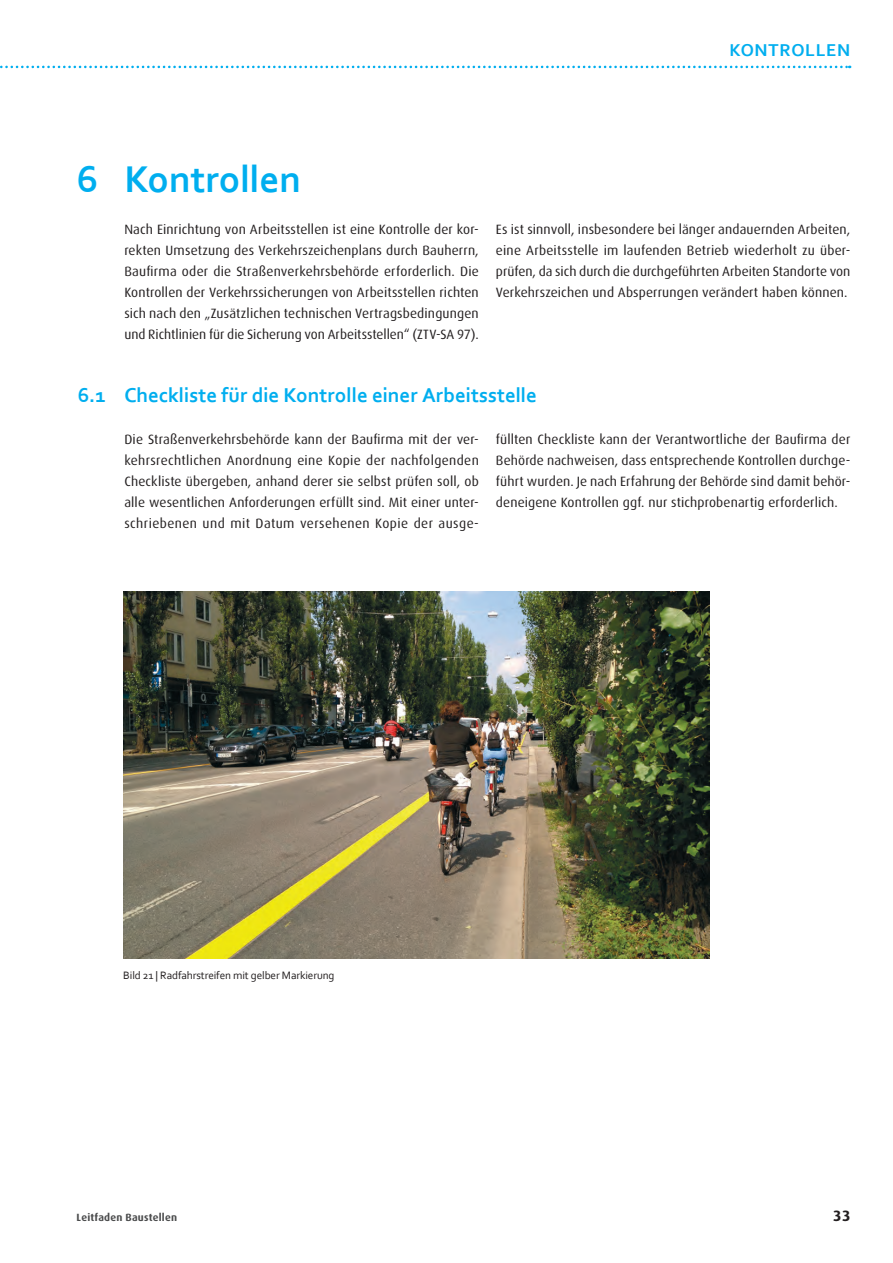
<style>
.page{position:relative;width:893px;height:1263px;background:#fff}
.page>*{position:absolute;margin:0;border:0;box-sizing:border-box;transform-origin:0 0}
.t1{font:700 39px "Corbel";letter-spacing:-.005em;color:#00aeef}
.t2{font:700 21px "Corbel";color:#00aeef}
.t3{font:700 18px "Corbel";letter-spacing:.04em;color:#00aeef}
.t4{font:700 15px "Dax";color:#231f20}
.t5{font:13.5px/21px "Dax";letter-spacing:.01em;color:#231f20;text-align:justify}
.t6{font:11.25px "Corbel";letter-spacing:-.01em;color:#231f20}
.t7{font:700 10.5px "Dax";letter-spacing:.02em;color:#4b4c4d}
</style>
<div class="page">
<svg style="left:0;top:66px;width:850px;height:2px"></svg>
<img style="left:123px;top:592px;width:587px;height:366px">
<h3 class="t3" style="left:729px;top:39px;width:122px">KONTROLLEN</h3>
<h1 class="t1" style="left:77px;top:155px;width:23px">6</h1>
<h2 class="t2" style="left:78px;top:382px;width:30px">6.1</h2>
<h1 class="t1" style="left:124px;top:155px;width:178px">Kontrollen</h1>
<p class="t5" style="left:124px;top:219px;width:356px">Nach Einrichtung von Arbeitsstellen ist eine Kontrolle der kor&shy;rekten Umsetzung des Verkehrszeichenplans durch Bauherrn, Baufirma oder die Straßenverkehrsbehörde erforderlich. Die Kontrollen der Verkehrssicherungen von Arbeitsstellen richten sich nach den „Zusätzlichen technischen Vertragsbedingungen und Richtlinien für die Sicherung von Arbeitsstellen“ (ZTV-SA 97).</p>
<p class="t5" style="left:496px;top:219px;width:356px">Es ist sinnvoll, insbesondere bei länger andauernden Arbeiten, eine Arbeitsstelle im laufenden Betrieb wiederholt zu über&shy;prüfen, da sich durch die durchgeführten Arbeiten Standorte von Verkehrszeichen und Absperrungen verändert haben können.</p>
<h2 class="t2" style="left:124px;top:382px;width:414px">Checkliste für die Kontrolle einer Arbeitsstelle</h2>
<p class="t5" style="left:124px;top:429px;width:356px">Die Straßenverkehrsbehörde kann der Baufirma mit der ver&shy;kehrsrechtlichen Anordnung eine Kopie der nachfolgenden Checkliste übergeben, anhand derer sie selbst prüfen soll, ob alle wesentlichen Anforderungen erfüllt sind. Mit einer unter&shy;schriebenen und mit Datum versehenen Kopie der ausge-</p>
<p class="t5" style="left:496px;top:429px;width:356px">füllten Checkliste kann der Verantwortliche der Baufirma der Behörde nachweisen, dass entsprechende Kontrollen durchge&shy;führt wurden. Je nach Erfahrung der Behörde sind damit behör&shy;deneigene Kontrollen ggf. nur stichprobenartig erforderlich.</p>
<p class="t6" style="left:123px;top:969px;width:213px">Bild 21 | Radfahrstreifen mit gelber Markierung</p>
<p class="t7" style="left:77px;top:1211px;width:102px">Leitfaden Baustellen</p>
<p class="t4" style="left:833px;top:1207px;width:19px">33</p>
</div>
